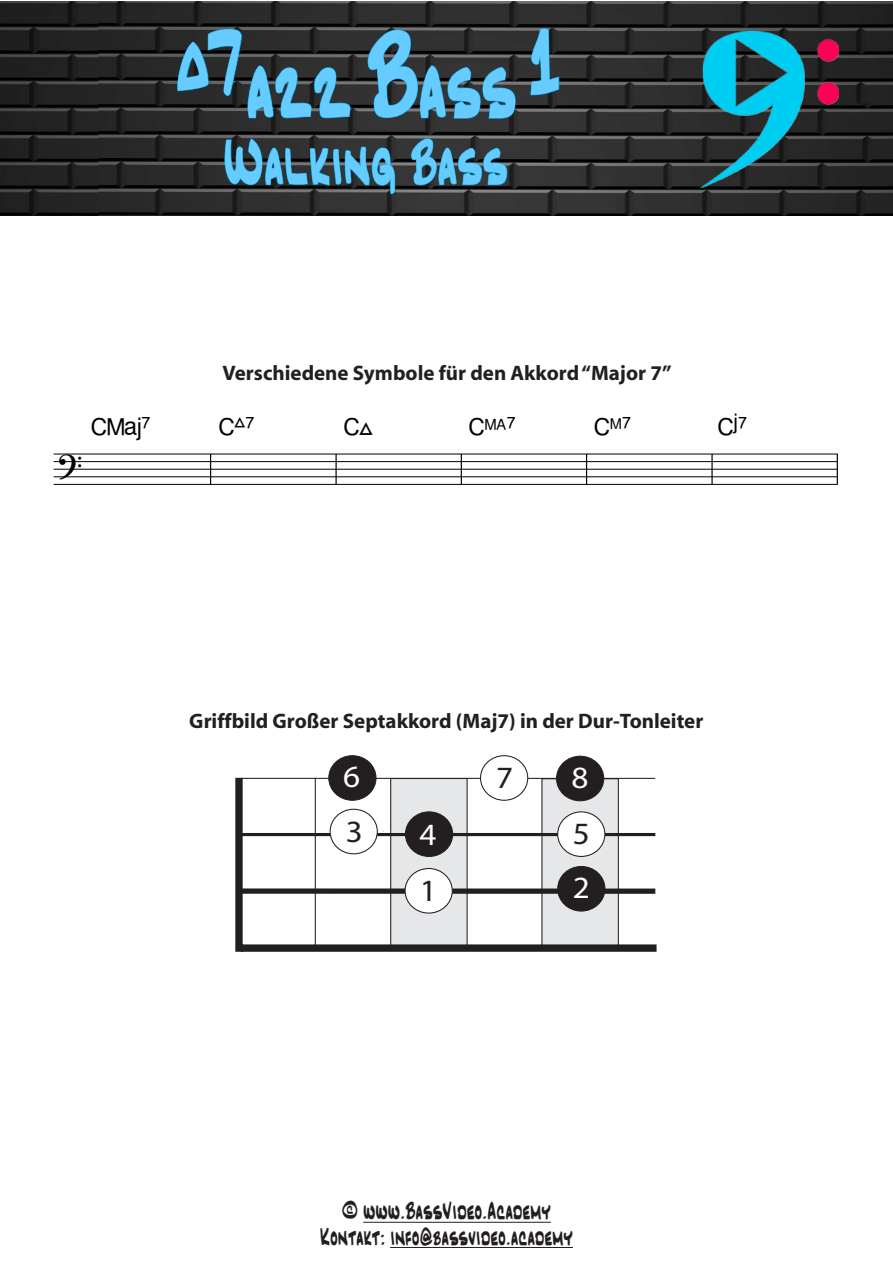
<style>
.page{position:relative;width:893px;height:1263px;background:#fff}
.page>*{position:absolute;margin:0;border:0;box-sizing:border-box;transform-origin:0 0}
.t1{font:118.5px "Jazz Cord";color:#6cf}
.t2{font:55.5px "Jazz Text";color:#6cf}
.t3{font:31.05px "Myriad";color:#231f20;scale:1.07 1}
.t4{font:31.05px "Myriad";color:#fff;scale:1.07 1}
.t5{font:30.3px "Opus Std";color:#000}
.t6{font:24.45px "Opus Chords Sans Std";color:#000}
.t7{font:700 21px "Myriad";color:#231f20}
.t8{font:21px/25.2px "Jazz Text";color:#231f20;text-align:center}
</style>
<div class="page">
<img style="left:0;top:1px;width:892px;height:214px">
<svg style="left:177px;top:29px;width:174px;height:90px"></svg>
<svg style="left:367px;top:29px;width:149px;height:91px"></svg>
<svg style="left:530px;top:28px;width:29px;height:68px"></svg>
<svg style="left:224px;top:138px;width:171px;height:56px"></svg>
<svg style="left:411px;top:138px;width:97px;height:48px"></svg>
<img style="left:701px;top:31px;width:138px;height:157px">
<hr style="left:363px;top:1222px;width:188px;height:1px;background:#231f20">
<hr style="left:390px;top:1247px;width:183px;height:1px;background:#231f20">
<hr style="left:210px;top:454px;width:1px;height:30px;background:#000">
<hr style="left:335px;top:454px;width:2px;height:30px;background:#000">
<hr style="left:461px;top:454px;width:1px;height:30px;background:#000">
<hr style="left:586px;top:454px;width:1px;height:30px;background:#000">
<hr style="left:711px;top:454px;width:2px;height:30px;background:#000">
<hr style="left:837px;top:454px;width:1px;height:30px;background:#000">
<hr style="left:54px;top:484px;width:784px;height:1px;background:#000">
<hr style="left:54px;top:476px;width:784px;height:1px;background:#000">
<hr style="left:54px;top:469px;width:784px;height:1px;background:#000">
<hr style="left:54px;top:461px;width:784px;height:1px;background:#000">
<hr style="left:54px;top:454px;width:784px;height:1px;background:#000">
<svg style="left:240px;top:777px;width:416px;height:167px"></svg>
<div style="left:241px;top:888px;width:414px;height:6px;background:#231f20"></div>
<div style="left:241px;top:944px;width:415px;height:8px;background:#231f20"></div>
<div style="left:235px;top:778px;width:8px;height:174px;background:#231f20"></div>
<hr style="left:315px;top:778px;width:1px;height:169px;background:#231f20">
<div style="left:329px;top:756px;width:47px;height:44px;background:#231f20;border-radius:50%"></div>
<div style="left:328px;top:755px;width:48px;height:46px;border:1px solid #231f20;border-radius:50%"></div>
<hr style="left:241px;top:833px;width:414px;height:3px;background:#231f20">
<div style="left:330px;top:809px;width:47px;height:45px;background:#fff;border-radius:50%"></div>
<div style="left:330px;top:809px;width:48px;height:45px;border:1px solid #231f20;border-radius:50%"></div>
<div style="left:405px;top:812px;width:48px;height:44px;background:#231f20;border-radius:50%"></div>
<div style="left:405px;top:811px;width:48px;height:46px;border:1px solid #231f20;border-radius:50%"></div>
<div style="left:558px;top:812px;width:47px;height:44px;background:#fff;border-radius:50%"></div>
<div style="left:557px;top:811px;width:48px;height:46px;border:1px solid #231f20;border-radius:50%"></div>
<div style="left:558px;top:866px;width:47px;height:45px;background:#231f20;border-radius:50%"></div>
<div style="left:557px;top:866px;width:48px;height:45px;border:1px solid #231f20;border-radius:50%"></div>
<div style="left:481px;top:756px;width:47px;height:44px;background:#fff;border-radius:50%"></div>
<div style="left:480px;top:755px;width:48px;height:46px;border:1px solid #231f20;border-radius:50%"></div>
<div style="left:405px;top:868px;width:47px;height:45px;background:#fff;border-radius:50%"></div>
<div style="left:405px;top:868px;width:48px;height:45px;border:1px solid #231f20;border-radius:50%"></div>
<div style="left:556px;top:756px;width:48px;height:45px;background:#231f20;border-radius:50%"></div>
<div style="left:556px;top:756px;width:48px;height:45px;border:1px solid #231f20;border-radius:50%"></div>
<h1 class="t1" style="left:173px;top:8px;width:385px">Jazz Bass 1</h1>
<h2 class="t2" style="left:223px;top:122px;width:286px">Walking Bass</h2>
<p class="t7" style="left:223px;top:362px;width:450px">Verschiedene Symbole für den Akkord “Major 7”</p>
<h3 class="t5" style="left:59px;top:433px;width:25px">?</h3>
<p class="t6" style="left:91px;top:413px;width:61px">CMaj7</p>
<p class="t6" style="left:219px;top:413px;width:37px">C^7</p>
<p class="t6" style="left:344px;top:413px;width:32px">C²</p>
<p class="t6" style="left:469px;top:413px;width:49px">C&lt;7</p>
<p class="t6" style="left:594px;top:413px;width:38px">CŽ7</p>
<p class="t6" style="left:718px;top:413px;width:31px">CŠ7</p>
<p class="t7" style="left:189px;top:710px;width:516px">Griffbild Großer Septakkord (Maj7) in der Dur-Tonleiter</p>
<h3 class="t4" style="left:343px;top:761px;width:17px">6</h3>
<h3 class="t3" style="left:346px;top:817px;width:17px">3</h3>
<h3 class="t4" style="left:419px;top:819px;width:17px">4</h3>
<h3 class="t3" style="left:496px;top:762px;width:17px">7</h3>
<h3 class="t4" style="left:572px;top:762px;width:17px">8</h3>
<h3 class="t3" style="left:573px;top:818px;width:17px">5</h3>
<h3 class="t3" style="left:420px;top:875px;width:17px">1</h3>
<h3 class="t4" style="left:573px;top:872px;width:17px">2</h3>
<p class="t8" style="left:320px;top:1198px;width:254px">© www.BassVideo.Academy<br>Kontakt: info@bassvideo.academy</p>
</div>
